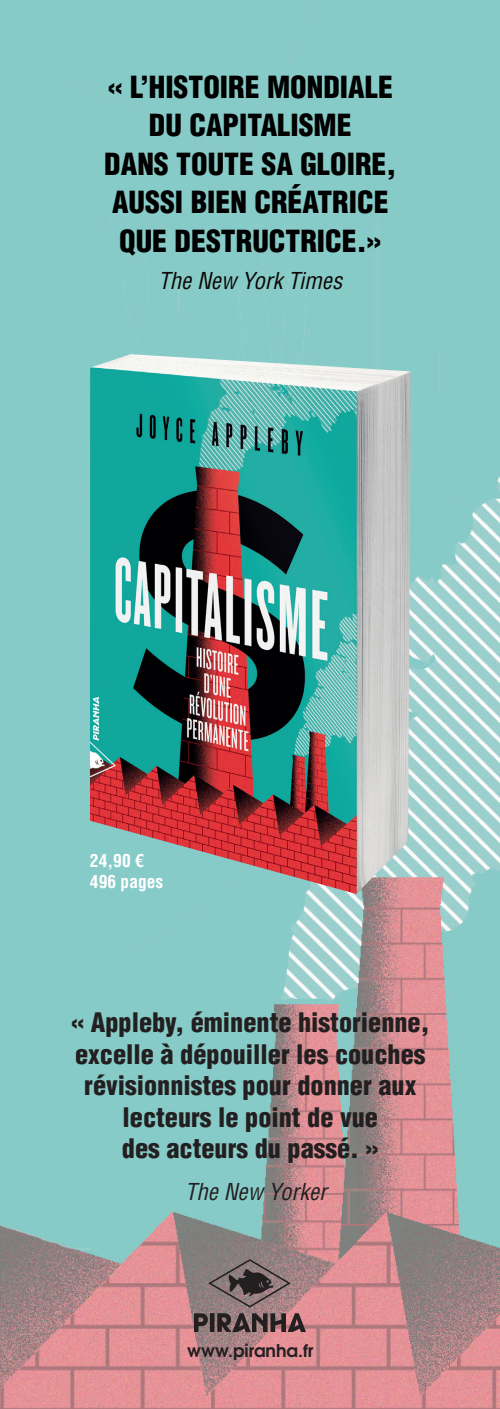
<style>
.page{position:relative;width:500px;height:1409px;background:#fff}
.page>*{position:absolute;margin:0;border:0;box-sizing:border-box;transform-origin:0 0}
.t1{font:900 condensed 29.75px/38.5px "Helvetica";color:#000;text-align:center}
.t2{font:900 condensed 26.25px/31.5px "Helvetica";color:#231f20;text-align:center}
.t3{font:italic condensed 22.75px "Helvetica";color:#0c0806}
.t4{font:italic condensed 22.75px "Helvetica";color:#231f20}
.t5{font:700 condensed 17.5px/21px "Helvetica";color:#fff}
.t6{font:700 17.5px "Te X Gyre Adventor";color:#231f20}
</style>
<div class="page">
<img style="left:0;top:0;width:499px;height:1409px">
<img style="left:190px;top:1257px;width:120px;height:77px">
<img style="left:90px;top:354px;width:320px;height:540px">
<p class="t1" style="left:104px;top:67px;width:293px">« L’histoire mondiale du capitalisme<br>dans toute sa gloire, aussi bien créatrice que destructrice.»</p>
<p class="t3" style="left:158px;top:266px;width:185px">The New York Times</p>
<p class="t5" style="left:90px;top:850px;width:75px">24,90 €<br>496 pages</p>
<p class="t2" style="left:71px;top:1006px;width:360px">« Appleby, éminente historienne, excelle à dépouiller les couches révisionnistes pour donner aux lecteurs le point de vue<br>des acteurs du passé. »</p>
<p class="t4" style="left:185px;top:1178px;width:143px">The New Yorker</p>
<p class="t6" style="left:187px;top:1335px;width:128px">www.piranha.fr</p>
</div>
